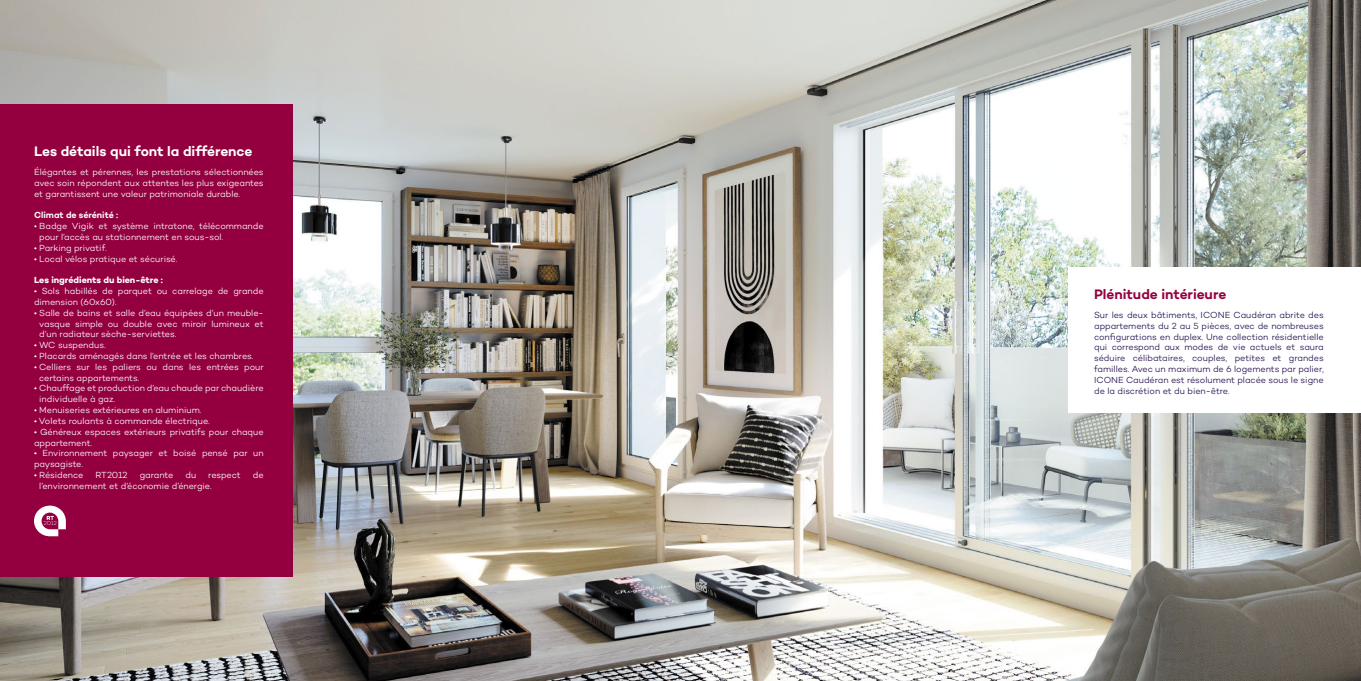
<style>
.page{position:relative;width:1361px;height:681px;background:#fff}
.page>*{position:absolute;margin:0;border:0;box-sizing:border-box;transform-origin:0 0}
.t1{font:600 14px "Campton";letter-spacing:-.005em;color:#fff}
.t2{font:600 14px "Campton";letter-spacing:-.005em;color:#94003f}
.t3{font:300 9px/10.8px "Campton";letter-spacing:-.005em;color:#fff}
.t4{font:300 9px/10.8px "Campton";letter-spacing:-.005em;color:#251050;text-align:justify}
.t5{font:700 9px "Campton";letter-spacing:-.005em;color:#fff}
.t6{font:600 9px "Campton";letter-spacing:-.005em;color:#fff}
</style>
<div class="page">
<img style="left:0;top:0;width:1361px;height:680px">
<div style="left:0;top:104px;width:292px;height:472px;background:#94003f"></div>
<svg style="left:34px;top:505px;width:32px;height:31px"></svg>
<div style="left:1069px;top:267px;width:292px;height:146px;background:#fff"></div>
<h1 class="t1" style="left:34px;top:142px;width:220px">Les détails qui font la différence</h1>
<p class="t3" style="left:34px;top:166px;width:231px;text-align:justify">Élégantes et pérennes, les prestations sélectionnées avec soin répondent aux attentes les plus exigeantes et garantissent une valeur patrimoniale durable.</p>
<p class="t6" style="left:34px;top:209px;width:86px">Climat de sérénité :</p>
<p class="t3" style="left:39px;top:220px;width:226px;text-indent:-5px">• Badge Vigik et système intratone, télécommande pour l’accès au stationnement en sous-sol.</p>
<p class="t3" style="left:34px;top:242px;width:74px">• Parking privatif.</p>
<p class="t3" style="left:34px;top:253px;width:145px">• Local vélos pratique et sécurisé.</p>
<p class="t5" style="left:34px;top:274px;width:130px">Les ingrédients du bien-être :</p>
<p class="t3" style="left:34px;top:285px;width:231px">• Sols habillés de parquet ou carrelage de grande dimension (60x60).</p>
<p class="t3" style="left:39px;top:307px;width:226px;text-align:justify;text-indent:-5px">• Salle de bains et salle d’eau équipées d’un meuble&shy;vasque simple ou double avec miroir lumineux et d’un radiateur sèche-serviettes.</p>
<p class="t3" style="left:34px;top:339px;width:73px">• WC suspendus.</p>
<p class="t3" style="left:34px;top:350px;width:221px">• Placards aménagés dans l’entrée et les chambres.</p>
<p class="t3" style="left:39px;top:361px;width:226px;text-indent:-5px">• Celliers sur les paliers ou dans les entrées pour certains appartements.</p>
<p class="t3" style="left:39px;top:382px;width:226px;text-indent:-5px">• Chauffage et production d’eau chaude par chaudière individuelle à gaz.</p>
<p class="t3" style="left:34px;top:404px;width:169px">• Menuiseries extérieures en aluminium.</p>
<p class="t3" style="left:34px;top:415px;width:177px">• Volets roulants à commande électrique.</p>
<p class="t3" style="left:34px;top:426px;width:231px">• Généreux espaces extérieurs privatifs pour chaque appartement.</p>
<p class="t3" style="left:34px;top:447px;width:231px">• Environnement paysager et boisé pensé par un paysagiste.</p>
<p class="t3" style="left:34px;top:469px;width:51px">• Résidence</p>
<p class="t3" style="left:96px;top:469px;width:34px">RT2012</p>
<p class="t3" style="left:140px;top:469px;width:35px">garante</p>
<p class="t3" style="left:185px;top:469px;width:12px">du</p>
<p class="t3" style="left:208px;top:469px;width:34px">respect</p>
<p class="t3" style="left:253px;top:469px;width:12px">de</p>
<p class="t3" style="left:39px;top:480px;width:174px">l’environnement et d’économie d’énergie.</p>
<h1 class="t2" style="left:1094px;top:285px;width:134px">Plénitude intérieure</h1>
<p class="t4" style="left:1094px;top:309px;width:231px">Sur les deux bâtiments, ICONE Caudéran abrite des appartements du 2 au 5 pièces, avec de nombreuses configurations en duplex. Une collection résidentielle qui correspond aux modes de vie actuels et saura séduire célibataires, couples, petites et grandes familles. Avec un maximum de 6 logements par palier, ICONE Caudéran est résolument placée sous le signe de la discrétion et du bien-être.</p>
</div>
